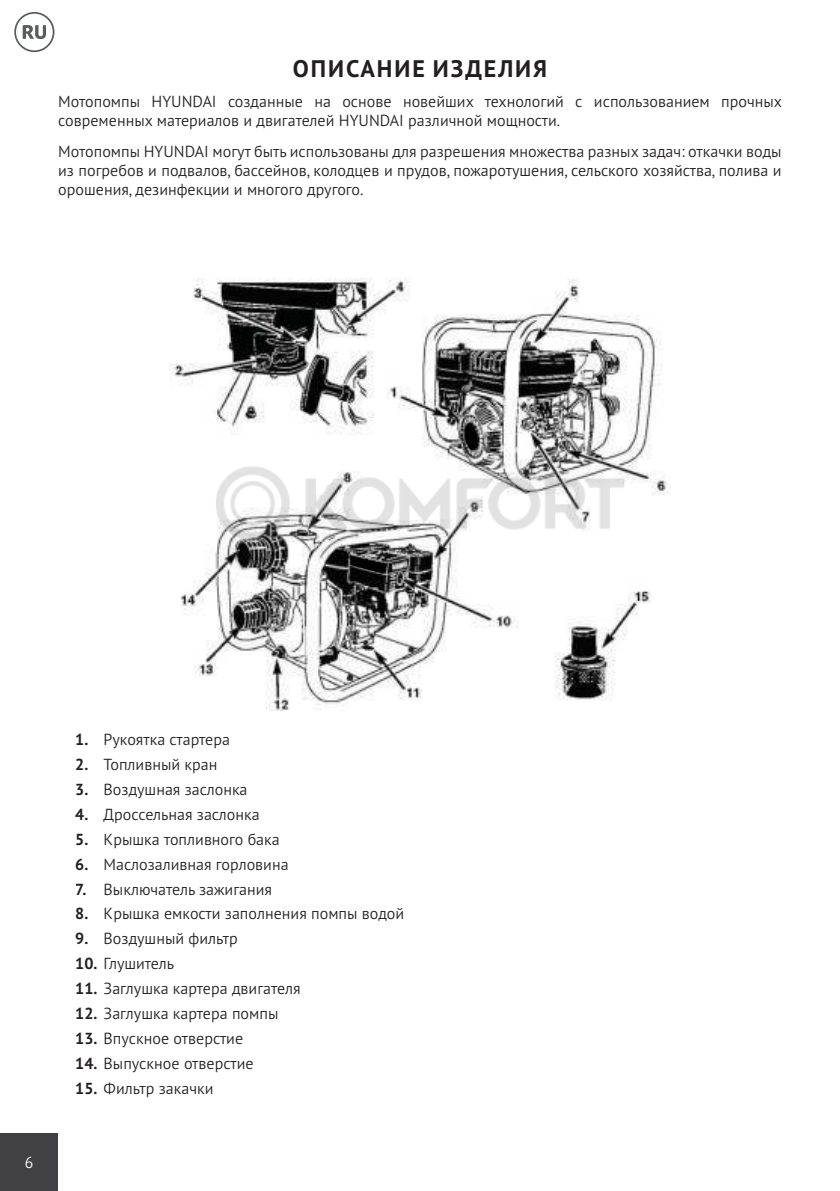
<style>
.page{position:relative;width:840px;height:1191px;background:#fff}
.page>*{position:absolute;margin:0;border:0;box-sizing:border-box;transform-origin:0 0}
.t1{font:700 24px "PT Sans Pro";letter-spacing:.08em;color:#231f20}
.t2{font:300 16px/19.2px "PT Sans Pro";color:#231f20}
.t3{font:300 16px "PT Sans Pro";color:#fff}
.s1{font-weight:700}
</style>
<div class="page">
<div style="left:0;top:1133px;width:58px;height:58px;background:#414042"></div>
<img style="left:170px;top:278px;width:499px;height:432px">
<svg style="left:349px;top:555px;width:36px;height:19px"></svg>
<svg style="left:463px;top:424px;width:15px;height:27px"></svg>
<svg style="left:14px;top:12px;width:40px;height:40px"></svg>
<img style="left:210px;top:457px;width:419px;height:92px">
<h1 class="t1" style="left:293px;top:56px;width:255px">оПиСание изделия</h1>
<p class="t2" style="left:58px;top:92px;width:725px">Мотопомпы HYUNDAI созданные на основе новейших технологий с использованием прочных современных материалов и двигателей HYUNDAI различной мощности.</p>
<p class="t2" style="left:58px;top:142px;width:724px;text-align:justify">Мотопомпы HYUNDAI могут быть использованы для разрешения множества разных задач: откачки воды из погребов и подвалов, бассейнов, колодцев и прудов, пожаротушения, сельского хозяйства, полива и орошения, дезинфекции и многого другого.</p>
<p class="t3" style="left:25px;top:1154px;width:10px">6</p>
<p class="t2" style="left:75px;top:730px;width:156px"><span class="s1">1.</span> Рукоятка стартера</p>
<p class="t2" style="left:75px;top:755px;width:143px"><span class="s1">2.</span> Топливный кран</p>
<p class="t2" style="left:75px;top:780px;width:174px"><span class="s1">3.</span> Воздушная заслонка</p>
<p class="t2" style="left:75px;top:805px;width:186px"><span class="s1">4.</span> Дроссельная заслонка</p>
<p class="t2" style="left:75px;top:830px;width:206px"><span class="s1">5.</span> Крышка топливного бака</p>
<p class="t2" style="left:75px;top:855px;width:215px"><span class="s1">6.</span> Маслозаливная горловина</p>
<p class="t2" style="left:75px;top:879px;width:198px"><span class="s1">7.</span> Выключатель зажигания</p>
<p class="t2" style="left:75px;top:904px;width:330px"><span class="s1">8.</span> Крышка емкости заполнения помпы водой</p>
<p class="t2" style="left:75px;top:929px;width:164px"><span class="s1">9.</span> Воздушный фильтр</p>
<p class="t2" style="left:75px;top:954px;width:100px"><span class="s1">10.</span> Глушитель</p>
<p class="t2" style="left:75px;top:979px;width:226px"><span class="s1">11.</span> Заглушка картера двигателя</p>
<p class="t2" style="left:75px;top:1004px;width:204px"><span class="s1">12.</span> Заглушка картера помпы</p>
<p class="t2" style="left:75px;top:1029px;width:169px"><span class="s1">13.</span> Впускное отверстие</p>
<p class="t2" style="left:75px;top:1053px;width:180px"><span class="s1">14.</span> Выпускное отверстие</p>
<p class="t2" style="left:75px;top:1078px;width:140px"><span class="s1">15.</span> Фильтр закачки</p>
</div>
